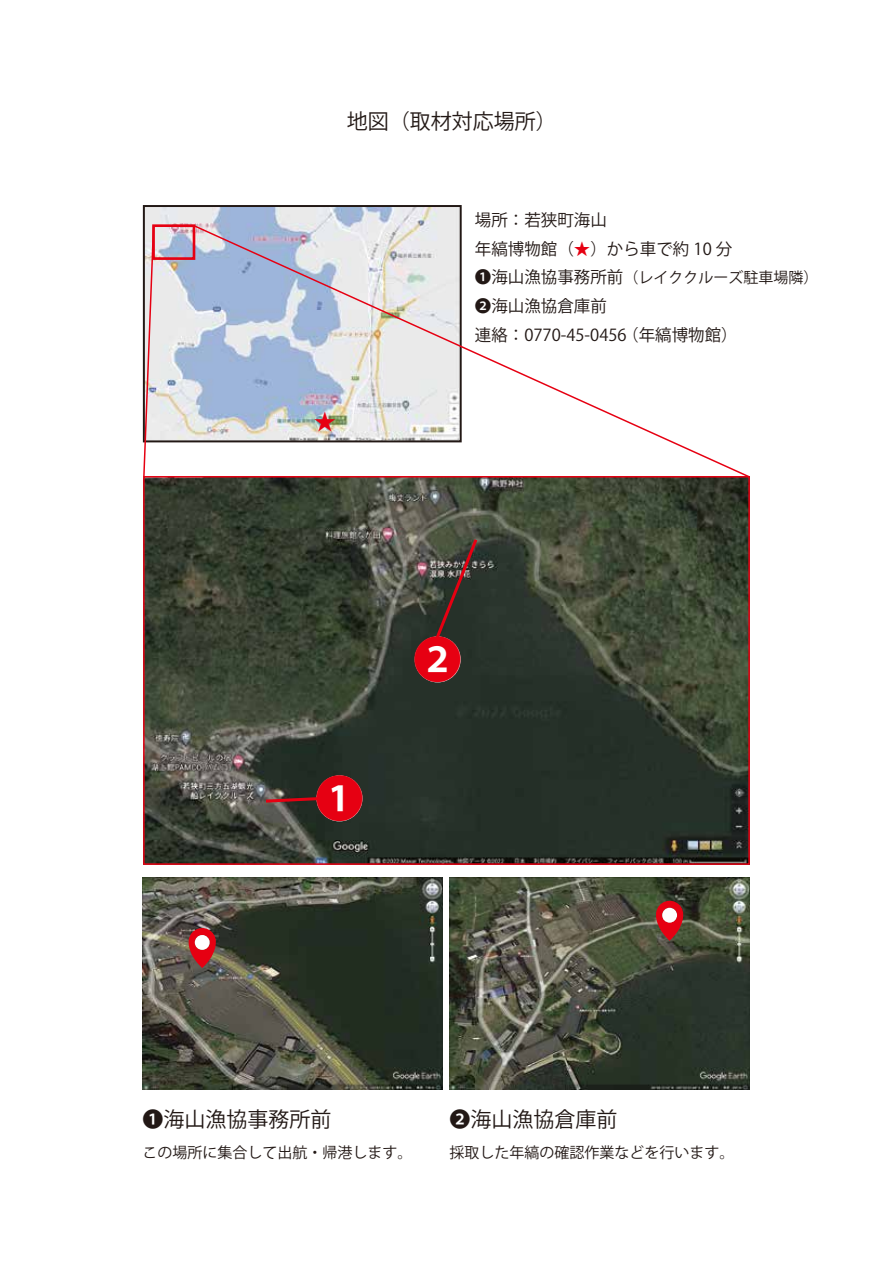
<style>
.page{position:relative;width:893px;height:1263px;background:#fff}
.page>*{position:absolute;margin:0;border:0;box-sizing:border-box;transform-origin:0 0}
.t1{font:49.5px "Koz Go Pr 6 N";color:#e60012}
.t2{font:22.35px "Koz Go Pr 6 N";color:#e60012}
.t3{font:21px "Koz Go Pr 6 N";color:#221815}
.t4{font:16.5px/28.8px "Koz Go Pr 6 N";color:#221815}
.t5{font:15px "Koz Go Pr 6 N";color:#221815}
.s1{color:#e60012}
.s2{font-size:16.5px}
</style>
<div class="page">
<img style="left:146px;top:208px;width:313px;height:231px">
<div style="left:152px;top:224px;width:43px;height:36px;border:3px solid #e60012"></div>
<img style="left:146px;top:479px;width:601px;height:383px">
<svg style="left:142px;top:224px;width:13px;height:254px;background:#d0b0b2"></svg>
<svg style="left:192px;top:224px;width:558px;height:255px"></svg>
<div style="left:316px;top:775px;width:46px;height:46px;background:#fff;border-radius:50%"></div>
<div style="left:415px;top:636px;width:46px;height:46px;background:#fff;border-radius:50%"></div>
<svg style="left:263px;top:795px;width:60px;height:9px"></svg>
<svg style="left:432px;top:536px;width:48px;height:109px;background:#48413a"></svg>
<img style="left:449px;top:877px;width:300px;height:213px">
<img style="left:142px;top:877px;width:300px;height:213px">
<svg style="left:656px;top:900px;width:28px;height:40px"></svg>
<div style="left:662px;top:908px;width:15px;height:14px;background:#fff;border-radius:50%"></div>
<svg style="left:189px;top:927px;width:27px;height:41px"></svg>
<div style="left:195px;top:935px;width:15px;height:15px;background:#fff;border-radius:50%"></div>
<h3 class="t3" style="left:347px;top:109px;width:211px">地図（取材対応場所）</h3>
<h2 class="t2" style="left:314px;top:409px;width:24px">★</h2>
<p class="t4" style="left:475px;top:206px;width:259px">場所：若狭町海山<br>年縞博物館（<span class="s1">★</span>）から車で約 10 分</p>
<p class="t5" style="left:475px;top:269px;width:345px"><span class="s2">❶海山漁協事務所前</span>（レイククルーズ駐車場隣）</p>
<p class="t4" style="left:475px;top:292px;width:264px">❷海山漁協倉庫前<br>連絡：0770-45-0456 （年縞博物館）</p>
<h1 class="t1" style="left:315px;top:771px;width:51px">❶</h1>
<h1 class="t1" style="left:413px;top:632px;width:51px">❷</h1>
<h3 class="t3" style="left:142px;top:1107px;width:190px">❶海山漁協事務所前</h3>
<p class="t5" style="left:142px;top:1144px;width:271px">この場所に集合して出航・帰港します。</p>
<h3 class="t3" style="left:449px;top:1107px;width:169px">❷海山漁協倉庫前</h3>
<p class="t5" style="left:449px;top:1144px;width:286px">採取した年縞の確認作業などを行います。</p>
</div>
